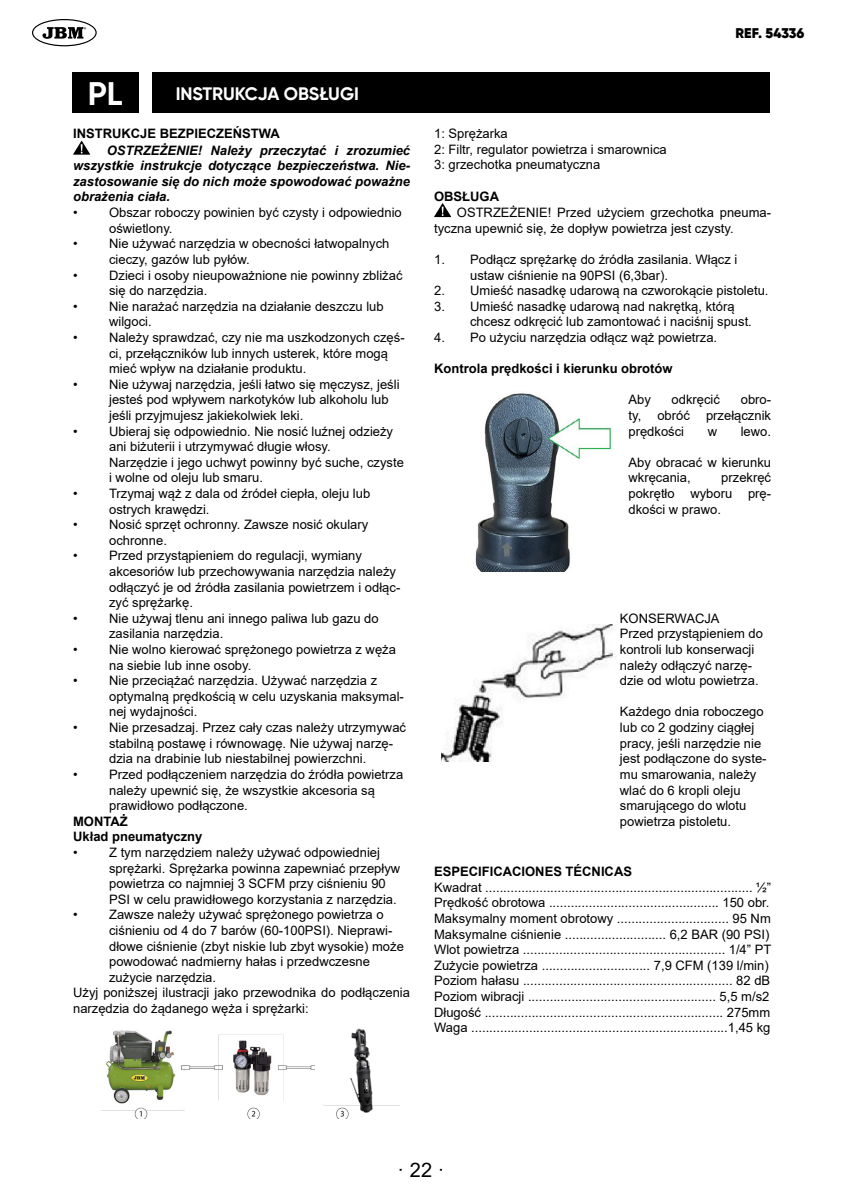
<style>
.page{position:relative;width:842px;height:1191px;background:#fff}
.page>*{position:absolute;margin:0;border:0;box-sizing:border-box;transform-origin:0 0}
.t1{font:700 32.6px "Gilroy";color:#fff}
.t2{font:20px "Arial";color:#000}
.t3{font:700 18px "Gilroy";letter-spacing:-.005em;color:#fff}
.t4{font:900 14px "Gilroy";color:#000}
.t5{font:13px/15.6px "Arial";color:#000}
.t6{font:italic 700 13px/15.6px "Arial";color:#000;text-align:justify}
.t7{font:700 13px/15.6px "Arial";color:#000}
</style>
<div class="page">
<svg style="left:32px;top:19px;width:65px;height:27px"></svg>
<div style="left:72px;top:72px;width:67px;height:41px;background:#000"></div>
<div style="left:153px;top:72px;width:617px;height:41px;background:#000"></div>
<svg style="left:73px;top:141px;width:17px;height:14px"></svg>
<img style="left:101px;top:1030px;width:298px;height:89px">
<svg style="left:434px;top:203px;width:17px;height:14px"></svg>
<img style="left:475px;top:393px;width:138px;height:178px">
<img style="left:441px;top:624px;width:176px;height:138px">
<div style="left:315px;top:1016px;width:99px;height:87px;background:#fff"></div>
<img style="left:337px;top:1028px;width:54px;height:91px">
<h1 class="t1" style="left:88px;top:73px;width:36px">PL</h1>
<h3 class="t3" style="left:176px;top:83px;width:185px">INSTRUKCJA OBSŁUGI</h3>
<p class="t7" style="left:73px;top:126px;width:208px">INSTRUKCJE BEZPIECZEŃSTWA</p>
<p class="t6" style="left:73px;top:143px;width:339px;text-indent:34px">OSTRZEŻENIE! Należy przeczytać i zrozumieć wszystkie instrukcje dotyczące bezpieczeństwa. Nie&shy;zastosowanie się do nich może spowodować poważne obrażenia ciała.</p>
<p class="t5" style="left:73px;top:205px;width:6px">•</p>
<p class="t5" style="left:109px;top:205px;width:294px">Obszar roboczy powinien być czysty i odpowiednio oświetlony.</p>
<p class="t5" style="left:73px;top:236px;width:6px">•</p>
<p class="t5" style="left:109px;top:236px;width:282px">Nie używać narzędzia w obecności łatwopalnych cieczy, gazów lub pyłów.</p>
<p class="t5" style="left:73px;top:267px;width:6px">•</p>
<p class="t5" style="left:109px;top:267px;width:295px">Dzieci i osoby nieupoważnione nie powinny zbliżać się do narzędzia.</p>
<p class="t5" style="left:73px;top:298px;width:6px">•</p>
<p class="t5" style="left:109px;top:298px;width:276px">Nie narażać narzędzia na działanie deszczu lub wilgoci.</p>
<p class="t5" style="left:73px;top:329px;width:6px">•</p>
<p class="t5" style="left:109px;top:329px;width:297px">Należy sprawdzać, czy nie ma uszkodzonych częś&shy;ci, przełączników lub innych usterek, które mogą mieć wpływ na działanie produktu.</p>
<p class="t5" style="left:73px;top:376px;width:6px">•</p>
<p class="t5" style="left:109px;top:376px;width:292px">Nie używaj narzędzia, jeśli łatwo się męczysz, jeśli jesteś pod wpływem narkotyków lub alkoholu lub jeśli przyjmujesz jakiekolwiek leki.</p>
<p class="t5" style="left:73px;top:423px;width:6px">•</p>
<p class="t5" style="left:109px;top:423px;width:296px">Ubieraj się odpowiednio. Nie nosić luźnej odzieży ani biżuterii i utrzymywać długie włosy.<br>Narzędzie i jego uchwyt powinny być suche, czyste i wolne od oleju lub smaru.</p>
<p class="t5" style="left:73px;top:485px;width:6px">•</p>
<p class="t5" style="left:109px;top:485px;width:263px">Trzymaj wąż z dala od źródeł ciepła, oleju lub ostrych krawędzi.</p>
<p class="t5" style="left:73px;top:517px;width:6px">•</p>
<p class="t5" style="left:109px;top:517px;width:261px">Nosić sprzęt ochronny. Zawsze nosić okulary ochronne.</p>
<p class="t5" style="left:73px;top:548px;width:6px">•</p>
<p class="t5" style="left:109px;top:548px;width:293px">Przed przystąpieniem do regulacji, wymiany akcesoriów lub przechowywania narzędzia należy odłączyć je od źródła zasilania powietrzem i odłąc&shy;zyć sprężarkę.</p>
<p class="t5" style="left:73px;top:610px;width:6px">•</p>
<p class="t5" style="left:109px;top:610px;width:271px">Nie używaj tlenu ani innego paliwa lub gazu do zasilania narzędzia.</p>
<p class="t5" style="left:73px;top:641px;width:6px">•</p>
<p class="t5" style="left:109px;top:641px;width:288px">Nie wolno kierować sprężonego powietrza z węża na siebie lub inne osoby.</p>
<p class="t5" style="left:73px;top:673px;width:6px">•</p>
<p class="t5" style="left:109px;top:673px;width:296px">Nie przeciążać narzędzia. Używać narzędzia z optymalną prędkością w celu uzyskania maksymal&shy;nej wydajności.</p>
<p class="t5" style="left:73px;top:719px;width:6px">•</p>
<p class="t5" style="left:109px;top:719px;width:298px">Nie przesadzaj. Przez cały czas należy utrzymywać stabilną postawę i równowagę. Nie używaj narzę&shy;dzia na drabinie lub niestabilnej powierzchni.</p>
<p class="t5" style="left:73px;top:766px;width:6px">•</p>
<p class="t5" style="left:109px;top:766px;width:296px">Przed podłączeniem narzędzia do źródła powietrza należy upewnić się, że wszystkie akcesoria są prawidłowo podłączone.</p>
<p class="t7" style="left:73px;top:813px;width:131px">MONTAŻ<br>Układ pneumatyczny</p>
<p class="t5" style="left:73px;top:844px;width:6px">•</p>
<p class="t5" style="left:109px;top:844px;width:293px">Z tym narzędziem należy używać odpowiedniej sprężarki. Sprężarka powinna zapewniać przepływ powietrza co najmniej 3 SCFM przy ciśnieniu 90<br>PSI w celu prawidłowego korzystania z narzędzia.</p>
<p class="t5" style="left:73px;top:907px;width:6px">•</p>
<p class="t5" style="left:109px;top:907px;width:276px">Zawsze należy używać sprężonego powietrza o</p>
<p class="t5" style="left:109px;top:922px;width:285px">ciśnieniu od 4 do 7 barów (60-100PSI). Nieprawi-</p>
<p class="t5" style="left:109px;top:938px;width:296px">dłowe ciśnienie (zbyt niskie lub zbyt wysokie) może</p>
<p class="t5" style="left:109px;top:953px;width:262px">powodować nadmierny hałas i przedwczesne</p>
<p class="t5" style="left:109px;top:969px;width:108px">zużycie narzędzia.</p>
<p class="t5" style="left:73px;top:985px;width:338px">Użyj poniższej ilustracji jako przewodnika do podłączenia</p>
<p class="t5" style="left:73px;top:1000px;width:237px">narzędzia do żądanego węża i sprężarki:</p>
<p class="t4" style="left:735px;top:25px;width:70px">REF. 54336</p>
<p class="t5" style="left:434px;top:126px;width:234px">1: Sprężarka<br>2: Filtr, regulator powietrza i smarownica<br>3: grzechotka pneumatyczna</p>
<p class="t7" style="left:434px;top:188px;width:66px">OBSŁUGA</p>
<p class="t5" style="left:434px;top:205px;width:338px;text-indent:23px">OSTRZEŻENIE! Przed użyciem grzechotka pneuma&shy;tyczna upewnić się, że dopływ powietrza jest czysty.</p>
<p class="t5" style="left:470px;top:251px;width:269px;text-indent:-36px">1. Podłącz sprężarkę do źródła zasilania. Włącz i ustaw ciśnienie na 90PSI (6,3bar).</p>
<p class="t5" style="left:434px;top:283px;width:336px">2. Umieść nasadkę udarową na czworokącie pistoletu.</p>
<p class="t5" style="left:470px;top:298px;width:283px;text-indent:-36px">3. Umieść nasadkę udarową nad nakrętką, którą chcesz odkręcić lub zamontować i naciśnij spust.</p>
<p class="t5" style="left:434px;top:329px;width:285px">4. Po użyciu narzędzia odłącz wąż powietrza.</p>
<p class="t7" style="left:434px;top:361px;width:240px">Kontrola prędkości i kierunku obrotów</p>
<p class="t5" style="left:628px;top:392px;width:24px">Aby</p>
<p class="t5" style="left:672px;top:392px;width:50px">odkręcić</p>
<p class="t5" style="left:628px;top:392px;width:144px;text-align:justify;text-indent:112px">obro&shy;ty, obróć przełącznik prędkości</p>
<p class="t5" style="left:708px;top:423px;width:11px">w</p>
<p class="t5" style="left:741px;top:423px;width:32px">lewo.</p>
<p class="t5" style="left:628px;top:454px;width:144px">Aby obracać w kierunku wkręcania,</p>
<p class="t5" style="left:628px;top:470px;width:144px;text-align:justify;text-indent:93px">przekręć pokrętło wyboru prę&shy;dkości w prawo.</p>
<p class="t5" style="left:620px;top:610px;width:145px">KONSERWACJA<br>Przed przystąpieniem do kontroli lub konserwacji należy odłączyć narzę&shy;dzie od wlotu powietrza.</p>
<p class="t5" style="left:620px;top:704px;width:148px">Każdego dnia roboczego lub co 2 godziny ciągłej pracy, jeśli narzędzie nie jest podłączone do syste&shy;mu smarowania, należy wlać do 6 kropli oleju smarującego do wlotu powietrza pistoletu.</p>
<p class="t7" style="left:434px;top:864px;width:199px">ESPECIFICACIONES TÉCNICAS</p>
<p class="t5" style="left:434px;top:879px;width:339px">Kwadrat .......................................................................... ½” Prędkość obrotowa ............................................... 150 obr.<br>Maksymalny moment obrotowy ............................... 95 Nm Maksymalne ciśnienie ............................ 6,2 BAR (90 PSI)<br>Wlot powietrza ........................................................ 1/4” PT Zużycie powietrza .............................. 7,9 CFM (139 l/min)<br>Poziom hałasu .......................................................... 82 dB Poziom wibracji .................................................... 5,5 m/s2<br>Długość .................................................................. 275mm Waga .......................................................................1,45 kg</p>
<h2 class="t2" style="left:398px;top:1156px;width:48px">· 22 ·</h2>
</div>
